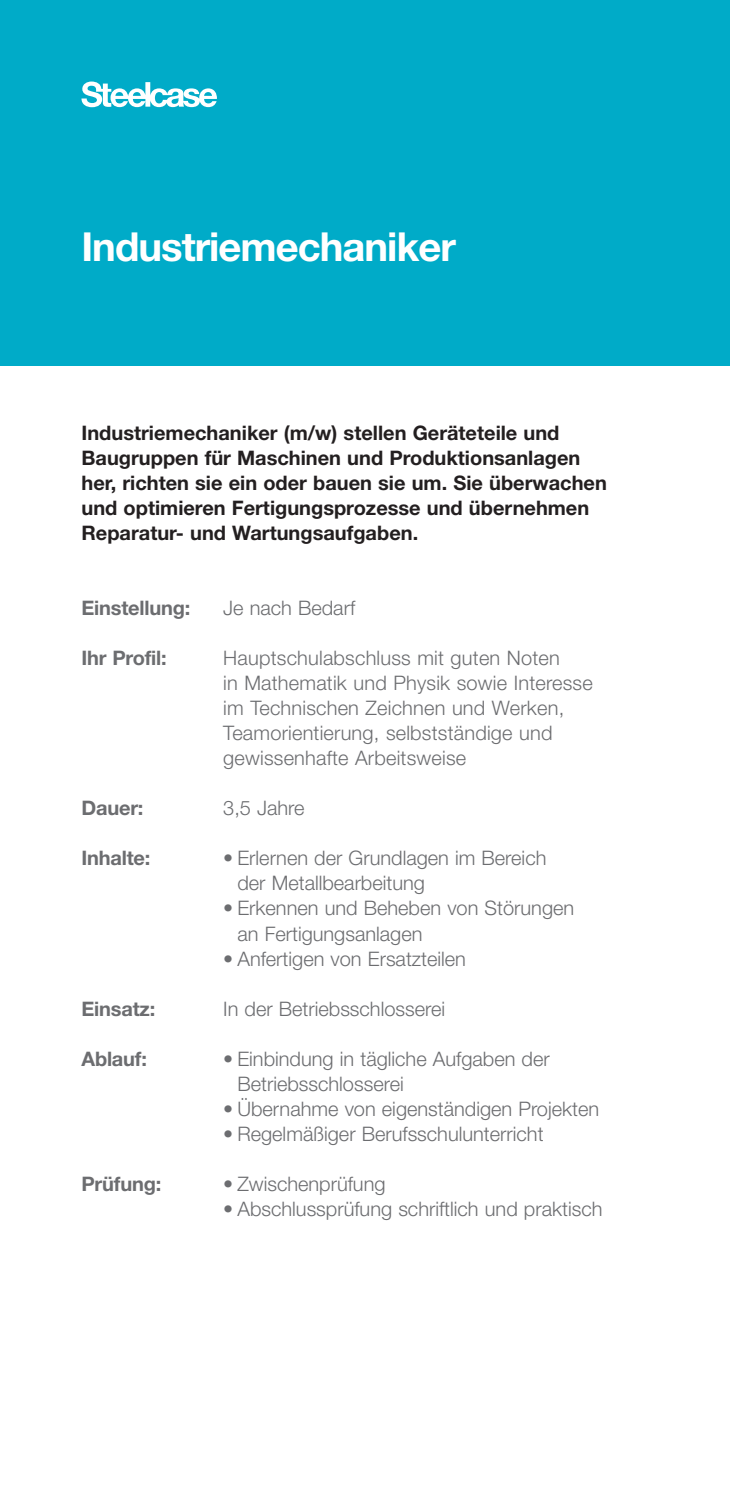
<style>
.page{position:relative;width:730px;height:1489px;background:#fff}
.page>*{position:absolute;margin:0;border:0;box-sizing:border-box;transform-origin:0 0}
.t1{font:700 40px "Helvetica Neue LT Pro";letter-spacing:-.025em;color:#fff}
.t2{font:300 20px/25px "Helvetica Neue LT Pro";color:#6c6d70}
.t3{font:700 20px/25px "Helvetica Neue LT Pro";color:#231f20}
.t4{font:700 20px "Helvetica Neue LT Pro";letter-spacing:-.01em;color:#6c6d70}
</style>
<div class="page">
<div style="left:0;top:0;width:730px;height:365px;background:#00abc8"></div>
<svg style="left:81px;top:81px;width:136px;height:26px"></svg>
<p class="t1" style="left:81px;top:222px;width:376px">Industriemechaniker</p>
<p class="t3" style="left:81px;top:420px;width:527px">Industriemechaniker (m/w) stellen Geräteteile und Baugruppen für Maschinen und Produktionsanlagen her, richten sie ein oder bauen sie um. Sie überwachen und optimieren Fertigungsprozesse und übernehmen Reparatur- und Wartungsaufgaben.</p>
<p class="t4" style="left:81px;top:595px;width:110px">Einstellung:</p>
<p class="t4" style="left:81px;top:645px;width:87px">Ihr Profil:</p>
<p class="t4" style="left:81px;top:795px;width:63px">Dauer:</p>
<p class="t4" style="left:81px;top:845px;width:70px">Inhalte:</p>
<p class="t4" style="left:81px;top:995px;width:75px">Einsatz:</p>
<p class="t4" style="left:81px;top:1045px;width:67px">Ablauf:</p>
<p class="t4" style="left:81px;top:1170px;width:81px">Prüfung:</p>
<p class="t2" style="left:223px;top:595px;width:133px">Je nach Bedarf</p>
<p class="t2" style="left:223px;top:645px;width:371px">Hauptschulabschluss mit guten Noten<br>in Mathematik und Physik sowie Interesse im Technischen Zeichnen und Werken, Teamorientierung, selbstständige und gewissenhafte Arbeitsweise</p>
<p class="t2" style="left:223px;top:795px;width:83px">3,5 Jahre</p>
<p class="t2" style="left:237px;top:845px;width:311px;text-indent:-14px">• Erlernen der Grundlagen im Bereich der Metallbearbeitung</p>
<p class="t2" style="left:237px;top:895px;width:338px;text-indent:-14px">• Erkennen und Beheben von Störungen an Fertigungsanlagen</p>
<p class="t2" style="left:223px;top:945px;width:244px">• Anfertigen von Ersatzteilen</p>
<p class="t2" style="left:223px;top:995px;width:223px">In der Betriebsschlosserei</p>
<p class="t2" style="left:237px;top:1045px;width:314px;text-indent:-14px">• Einbindung in tägliche Aufgaben der<br>Betriebsschlosserei</p>
<p class="t2" style="left:223px;top:1095px;width:377px">• Übernahme von eigenständigen Projekten</p>
<p class="t2" style="left:223px;top:1120px;width:322px">• Regelmäßiger Berufsschulunterricht</p>
<p class="t2" style="left:223px;top:1170px;width:164px">• Zwischenprüfung</p>
<p class="t2" style="left:223px;top:1195px;width:381px">• Abschlussprüfung schriftlich und praktisch</p>
</div>
